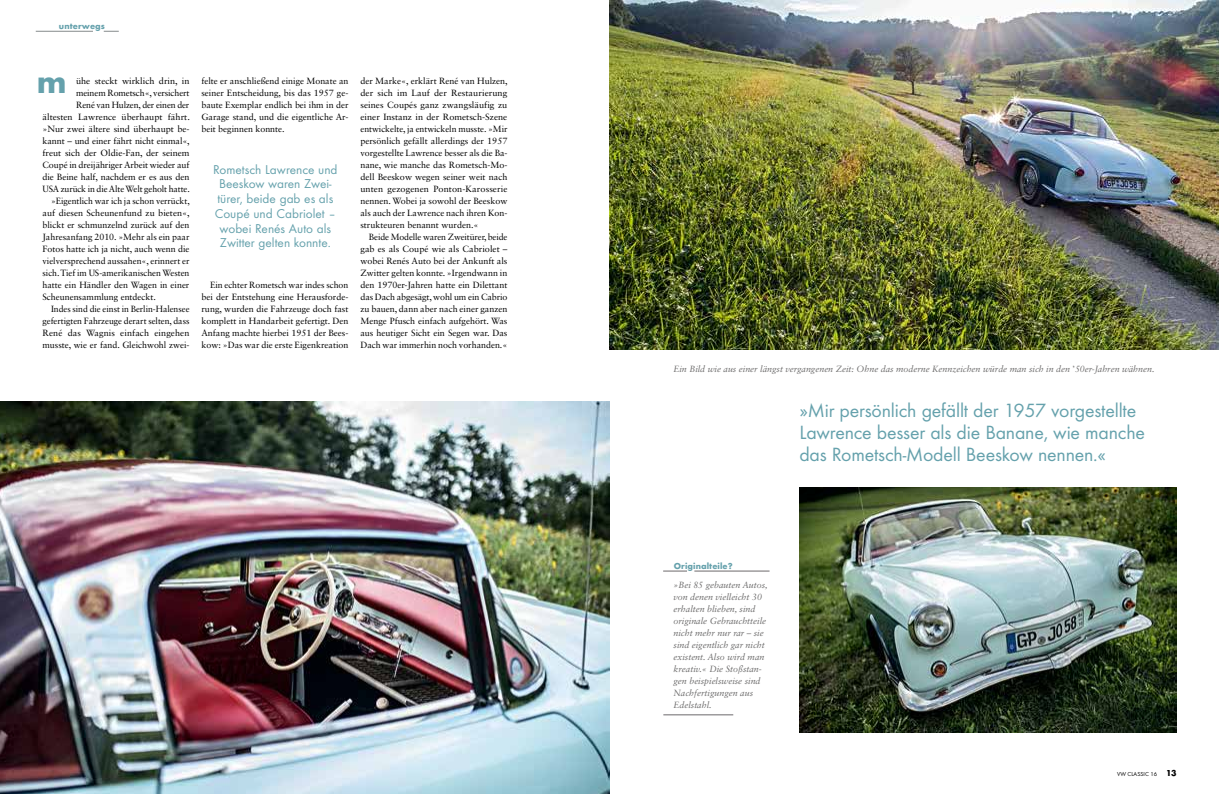
<style>
.page{position:relative;width:1219px;height:794px;background:#fff}
.page>*{position:absolute;margin:0;border:0;box-sizing:border-box;transform-origin:0 0}
.t1{font:700 34px "Futura TOT";color:#65a1ac}
.t2{font:19.9px/22px "Futura TOT Boo";letter-spacing:-.01em;color:#65a1ac}
.t3{font:13.3px/14.7px "Futura TOT Boo";color:#65a1ac;text-align:center}
.t4{font:9px/12px "Sabon LT Std";color:#000;text-align:justify}
.t5{font:italic 9px/12px "Sabon LT Std";color:#6d6c6c}
.t6{font:700 9px "Futura TOT";letter-spacing:.01em;color:#65a1ac}
.t7{font:6px "Futura TOT Boo";color:#000}
.s1{font-style:normal}
.s2{font-family:"Futura TOT";font-weight:700;font-size:9px}
</style>
<div class="page">
<img style="left:0;top:402px;width:609px;height:392px">
<hr style="left:36px;top:31px;width:57px;height:1px;background:#858a8b">
<svg style="left:104px;top:31px;width:15px;height:1px"></svg>
<img style="left:609px;top:402px;width:1px;height:392px">
<img style="left:609px;top:0;width:610px;height:349px">
<svg style="left:663px;top:571px;width:24px;height:1px"></svg>
<hr style="left:694px;top:571px;width:75px;height:1px;background:#6c696b">
<hr style="left:663px;top:714px;width:70px;height:1px;background:#6c696b">
<img style="left:799px;top:488px;width:378px;height:244px">
<p class="t6" style="left:59px;top:20px;width:48px">unterwegs</p>
<h1 class="t1" style="left:37px;top:60px;width:31px">m</h1>
<p class="t4" style="left:76px;top:75px;width:115px">ühe steckt wirklich drin, in</p>
<p class="t4" style="left:76px;top:87px;width:115px">meinem Rometsch«, versichert</p>
<p class="t4" style="left:76px;top:99px;width:115px">René van Hulzen, der einen der</p>
<p class="t4" style="left:43px;top:111px;width:149px">ältesten Lawrence überhaupt fährt.</p>
<p class="t4" style="left:43px;top:123px;width:148px">»Nur zwei ältere sind überhaupt be-</p>
<p class="t4" style="left:43px;top:135px;width:149px">kannt – und einer fährt nicht einmal«,</p>
<p class="t4" style="left:43px;top:147px;width:148px">freut sich der Oldie-Fan, der seinem</p>
<p class="t4" style="left:43px;top:159px;width:148px">Coupé in dreijähriger Arbeit wieder auf</p>
<p class="t4" style="left:43px;top:171px;width:148px">die Beine half, nachdem er es aus den</p>
<p class="t4" style="left:43px;top:183px;width:149px">USA zurück in die Alte Welt geholt hatte.</p>
<p class="t4" style="left:51px;top:195px;width:140px">»Eigentlich war ich ja schon verrückt,</p>
<p class="t4" style="left:43px;top:207px;width:149px">auf diesen Scheunenfund zu bieten«,</p>
<p class="t4" style="left:43px;top:219px;width:148px">blickt er schmunzelnd zurück auf den</p>
<p class="t4" style="left:43px;top:231px;width:148px">Jahresanfang 2010. »Mehr als ein paar</p>
<p class="t4" style="left:43px;top:243px;width:148px">Fotos hatte ich ja nicht, auch wenn die</p>
<p class="t4" style="left:43px;top:255px;width:148px">vielversprechend aussahen«, erinnert er</p>
<p class="t4" style="left:43px;top:267px;width:148px">sich. Tief im US-amerikanischen Westen</p>
<p class="t4" style="left:43px;top:279px;width:148px">hatte ein Händler den Wagen in einer</p>
<p class="t4" style="left:43px;top:291px;width:115px">Scheunensammlung entdeckt.</p>
<p class="t4" style="left:51px;top:303px;width:140px">Indes sind die einst in Berlin-Halensee</p>
<p class="t4" style="left:43px;top:315px;width:148px">gefertigten Fahrzeuge derart selten, dass</p>
<p class="t4" style="left:43px;top:327px;width:148px">René das Wagnis einfach eingehen</p>
<p class="t4" style="left:43px;top:339px;width:148px">musste, wie er fand. Gleichwohl zwei-</p>
<p class="t4" style="left:201px;top:75px;width:148px">felte er anschließend einige Monate an seiner Entscheidung, bis das 1957 ge&shy;baute Exemplar endlich bei ihm in der Garage stand, und die eigentliche Ar&shy;beit beginnen konnte.</p>
<h3 class="t3" style="left:213px;top:162px;width:126px">Rometsch Lawrence und<br>Beeskow waren Zwei&shy;türer, beide gab es als<br>Coupé und Cabriolet – wobei Renés Auto als<br>Zwitter gelten konnte.</h3>
<p class="t4" style="left:201px;top:279px;width:149px;text-indent:9px">Ein echter Rometsch war indes schon bei der Entstehung eine Herausforde&shy;rung, wurden die Fahrzeuge doch fast komplett in Handarbeit gefertigt. Den Anfang machte hierbei 1951 der Bees&shy;kow: »Das war die erste Eigenkreation</p>
<p class="t4" style="left:360px;top:75px;width:149px">der Marke«, erklärt René van Hulzen, der sich im Lauf der Restaurierung seines Coupés ganz zwangsläufig zu einer Instanz in der Rometsch-Szene entwickelte, ja entwickeln musste. »Mir persönlich gefällt allerdings der 1957 vorgestellte Lawrence besser als die Ba&shy;nane, wie manche das Rometsch-Mo&shy;dell Beeskow wegen seiner weit nach unten gezogenen Ponton-Karosserie nennen. Wobei ja sowohl der Beeskow als auch der Lawrence nach ihren Kon&shy;strukteuren benannt wurden.«</p>
<p class="t4" style="left:360px;top:231px;width:149px;text-indent:9px">Beide Modelle waren Zweitürer, beide gab es als Coupé wie als Cabriolet – wobei Renés Auto bei der Ankunft als Zwitter gelten konnte. »Irgendwann in den 1970er-Jahren hatte ein Dilettant das Dach abgesägt, wohl um ein Cabrio zu bauen, dann aber nach einer ganzen Menge Pfusch einfach aufgehört. Was aus heutiger Sicht ein Segen war. Das Dach war immerhin noch vorhanden.«</p>
<p class="t5" style="left:673px;top:363px;width:483px">Ein Bild wie aus einer längst vergangenen Zeit: Ohne das moderne Kennzeichen würde man sich in den <span class="s1">’</span>50er-Jahren wähnen.</p>
<h2 class="t2" style="left:799px;top:399px;width:347px">»Mir persönlich gefällt der 1957 vorgestellte<br>Lawrence besser als die Banane, wie manche das Rometsch-Modell Beeskow nennen.«</h2>
<p class="t6" style="left:674px;top:560px;width:61px">Originalteile?</p>
<p class="t5" style="left:673px;top:579px;width:96px">»Bei 85 gebauten Autos, von denen vielleicht 30 erhalten blieben, sind originale Gebrauchtteile nicht mehr nur rar – sie sind eigentlich gar nicht existent. Also wird man kreativ.« Die Stoßstan&shy;gen beispielsweise sind<br>Nachfertigungen aus<br>Edelstahl.</p>
<p class="t7" style="left:1117px;top:770px;width:61px">VW CLASSIC 16 <span class="s2">13</span></p>
</div>
